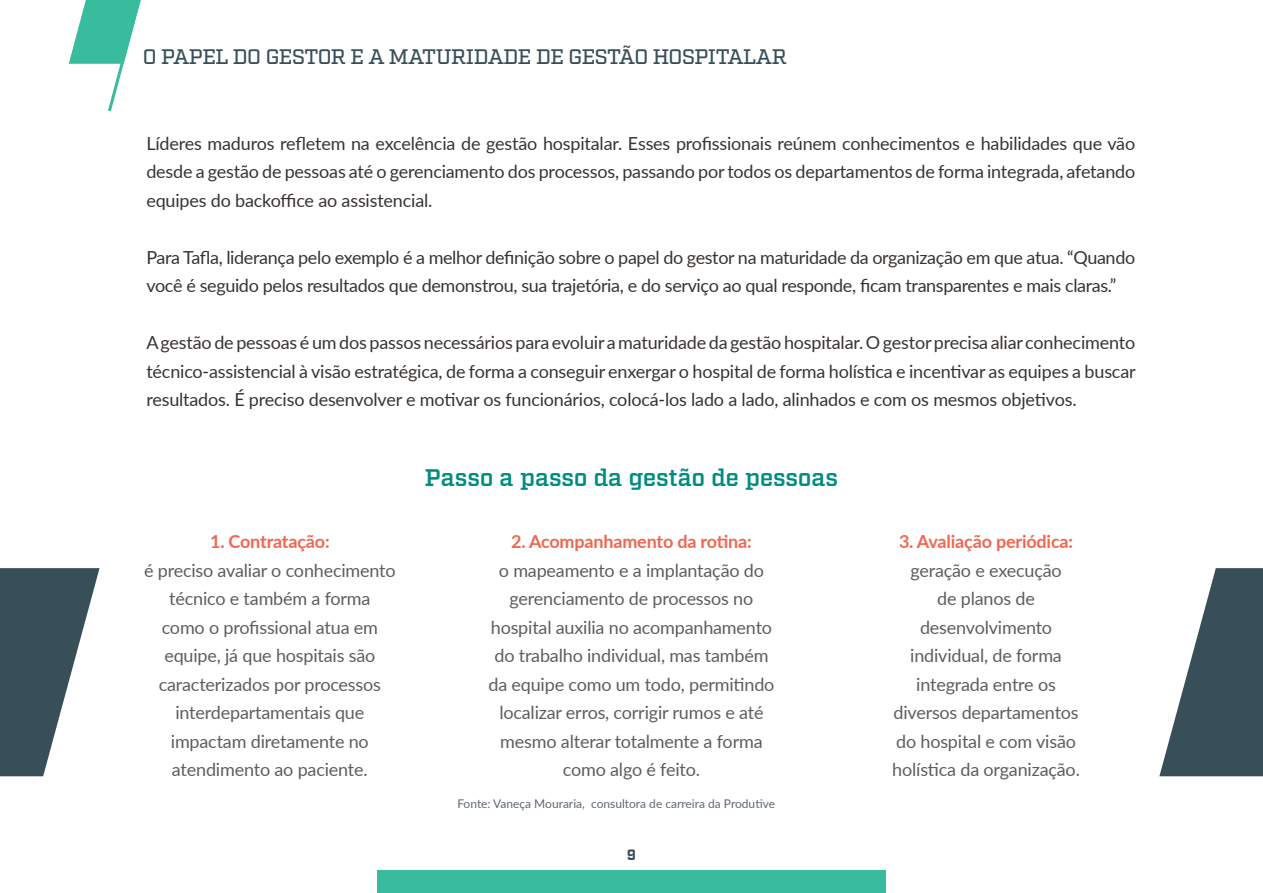
<style>
.page{position:relative;width:1263px;height:893px;background:#fff}
.page>*{position:absolute;margin:0;border:0;box-sizing:border-box;transform-origin:0 0}
.t1{font:600 24px "Factoria";letter-spacing:-.01em;color:#008c82}
.t2{font:500 21px "Factoria";letter-spacing:-.03em;color:#384f5a}
.t3{font:18px/28.5px "Lato";letter-spacing:-.02em;color:#383330;text-align:justify}
.t4{font:18px/28.5px "Lato";letter-spacing:-.01em;color:#615c5c;text-align:center}
.t5{font:700 18px "Lato";letter-spacing:-.01em;color:#f26651}
.t6{font:700 15px "Factoria";color:#384f5a}
.t7{font:12px "Lato";color:#5f6871}
</style>
<div class="page">
<div style="left:377px;top:870px;width:509px;height:23px;background:#39bb9d"></div>
<svg style="left:69px;top:0;width:72px;height:112px"></svg>
<svg style="left:0;top:568px;width:100px;height:208px"></svg>
<svg style="left:1159px;top:568px;width:104px;height:208px"></svg>
<p class="t2" style="left:143px;top:44px;width:646px">O PAPEL DO GESTOR E A MATURIDADE DE GESTÃO HOSPITALAR</p>
<p class="t3" style="left:146px;top:128px;width:990px">Líderes maduros refletem na excelência de gestão hospitalar. Esses profissionais reúnem conhecimentos e habilidades que vão desde a gestão de pessoas até o gerenciamento dos processos, passando por todos os departamentos de forma integrada, afetando equipes do backoffice ao assistencial.</p>
<p class="t3" style="left:146px;top:242px;width:990px">Para Tafla, liderança pelo exemplo é a melhor definição sobre o papel do gestor na maturidade da organização em que atua. “Quando você é seguido pelos resultados que demonstrou, sua trajetória, e do serviço ao qual responde, ficam transparentes e mais claras.”</p>
<p class="t3" style="left:146px;top:328px;width:991px">A gestão de pessoas é um dos passos necessários para evoluir a maturidade da gestão hospitalar. O gestor precisa aliar conhecimento técnico-assistencial à visão estratégica, de forma a conseguir enxergar o hospital de forma holística e incentivar as equipes a buscar resultados. É preciso desenvolver e motivar os funcionários, colocá-los lado a lado, alinhados e com os mesmos objetivos.</p>
<p class="t5" style="left:210px;top:528px;width:121px">1. Contratação:</p>
<p class="t4" style="left:144px;top:555px;width:253px">é preciso avaliar o conhecimento técnico e também a forma<br>como o profissional atua em equipe, já que hospitais são caracterizados por processos interdepartamentais que impactam diretamente no atendimento ao paciente.</p>
<h1 class="t1" style="left:425px;top:464px;width:415px">Passo a passo da gestão de pessoas</h1>
<p class="t5" style="left:511px;top:528px;width:242px">2. Acompanhamento da rotina:</p>
<p class="t4" style="left:488px;top:555px;width:287px">o mapeamento e a implantação do gerenciamento de processos no hospital auxilia no acompanhamento do trabalho individual, mas também da equipe como um todo, permitindo localizar erros, corrigir rumos e até mesmo alterar totalmente a forma como algo é feito.</p>
<p class="t7" style="left:457px;top:795px;width:319px">Fonte: Vaneça Mouraria, consultora de carreira da Produtive</p>
<p class="t6" style="left:627px;top:846px;width:11px">9</p>
<p class="t5" style="left:899px;top:528px;width:176px">3. Avaliação periódica:</p>
<p class="t4" style="left:892px;top:555px;width:189px">geração e execução<br>de planos de desenvolvimento individual, de forma integrada entre os diversos departamentos do hospital e com visão holística da organização.</p>
</div>
